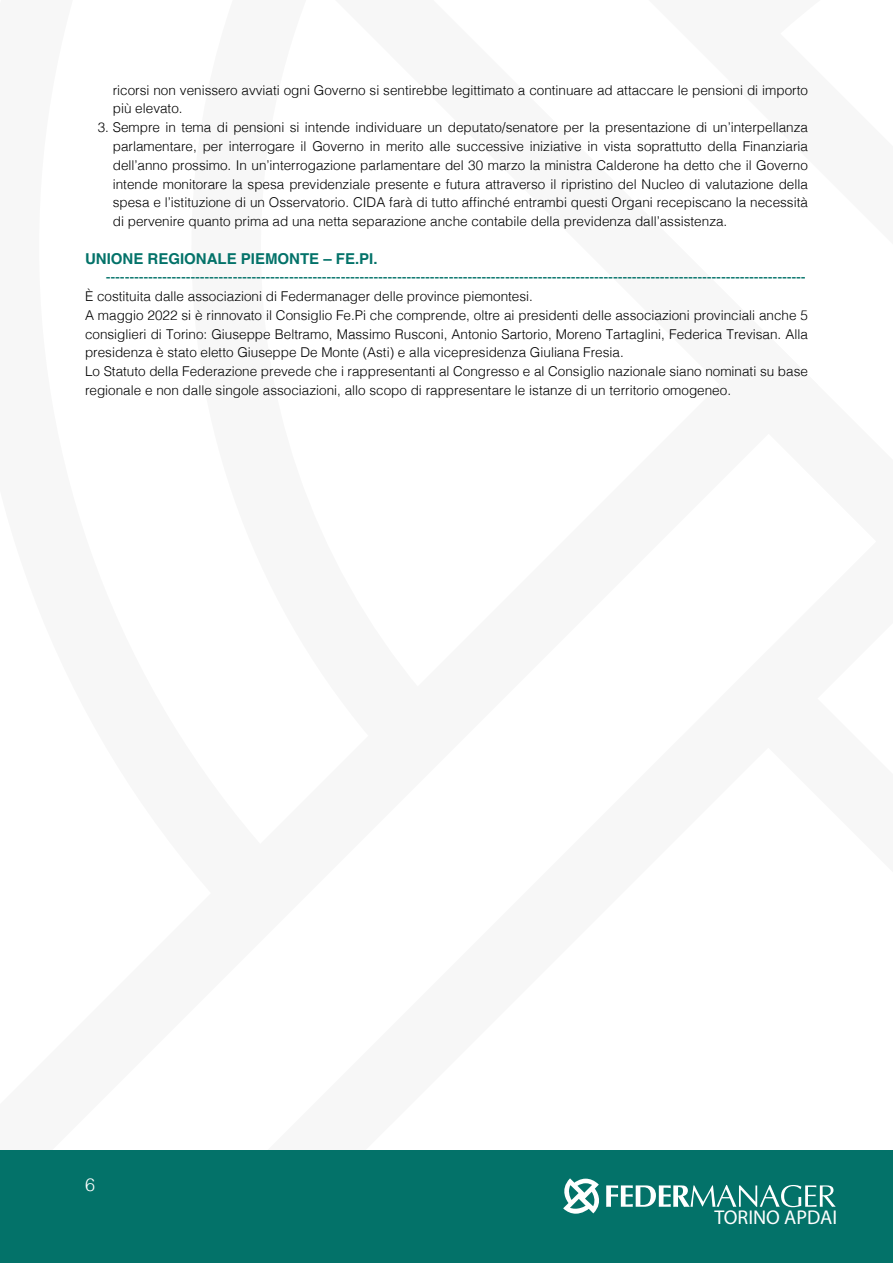
<style>
.page{position:relative;width:893px;height:1263px;background:#fff}
.page>*{position:absolute;margin:0;border:0;box-sizing:border-box;transform-origin:0 0}
.t1{font:19.95px "Myriad Pro";color:#fff}
.t2{font:300 18px "Helvetica";color:#fff}
.t3{font:15px "Helvetica";color:#037269}
.t4{font:700 15px "Helvetica";color:#037269}
.t5{font:300 13.5px/18.8px "Helvetica";color:#000}
</style>
<div class="page">
<div style="left:0;top:1150px;width:893px;height:113px;background:#037269"></div>
<svg style="left:563px;top:1178px;width:273px;height:36px"></svg>
<p class="t5" style="left:113px;top:81px;width:697px">ricorsi non venissero avviati ogni Governo si sentirebbe legittimato a continuare ad attaccare le pensioni di importo più elevato.</p>
<p class="t5" style="left:113px;top:118px;width:697px;text-align:justify;text-indent:-15px">3. Sempre in tema di pensioni si intende individuare un deputato/senatore per la presentazione di un’interpellanza parlamentare, per interrogare il Governo in merito alle successive iniziative in vista soprattutto della Finanziaria dell’anno prossimo. In un’interrogazione parlamentare del 30 marzo la ministra Calderone ha detto che il Governo intende monitorare la spesa previdenziale presente e futura attraverso il ripristino del Nucleo di valutazione della spesa e l’istituzione di un Osservatorio. CIDA farà di tutto affinché entrambi questi Organi recepiscano la necessità di pervenire quanto prima ad una netta separazione anche contabile della previdenza dall’assistenza.</p>
<p class="t4" style="left:85px;top:252px;width:294px">UNIONE REGIONALE PIEMONTE – FE.PI.</p>
<p class="t3" style="left:106px;top:271px;width:701px">-----------------------------------------------------------------------------------------------------------------------------------------------------</p>
<p class="t5" style="left:85px;top:287px;width:724px">È costituita dalle associazioni di Federmanager delle province piemontesi.<br>A maggio 2022 si è rinnovato il Consiglio Fe.Pi che comprende, oltre ai presidenti delle associazioni provinciali anche 5 consiglieri di Torino: Giuseppe Beltramo, Massimo Rusconi, Antonio Sartorio, Moreno Tartaglini, Federica Trevisan. Alla presidenza è stato eletto Giuseppe De Monte (Asti) e alla vicepresidenza Giuliana Fresia.<br>Lo Statuto della Federazione prevede che i rappresentanti al Congresso e al Consiglio nazionale siano nominati su base regionale e non dalle singole associazioni, allo scopo di rappresentare le istanze di un territorio omogeneo.</p>
<h2 class="t2" style="left:85px;top:1174px;width:12px">6</h2>
<h1 class="t1" style="left:714px;top:1206px;width:124px">TORINO APDAI</h1>
</div>
